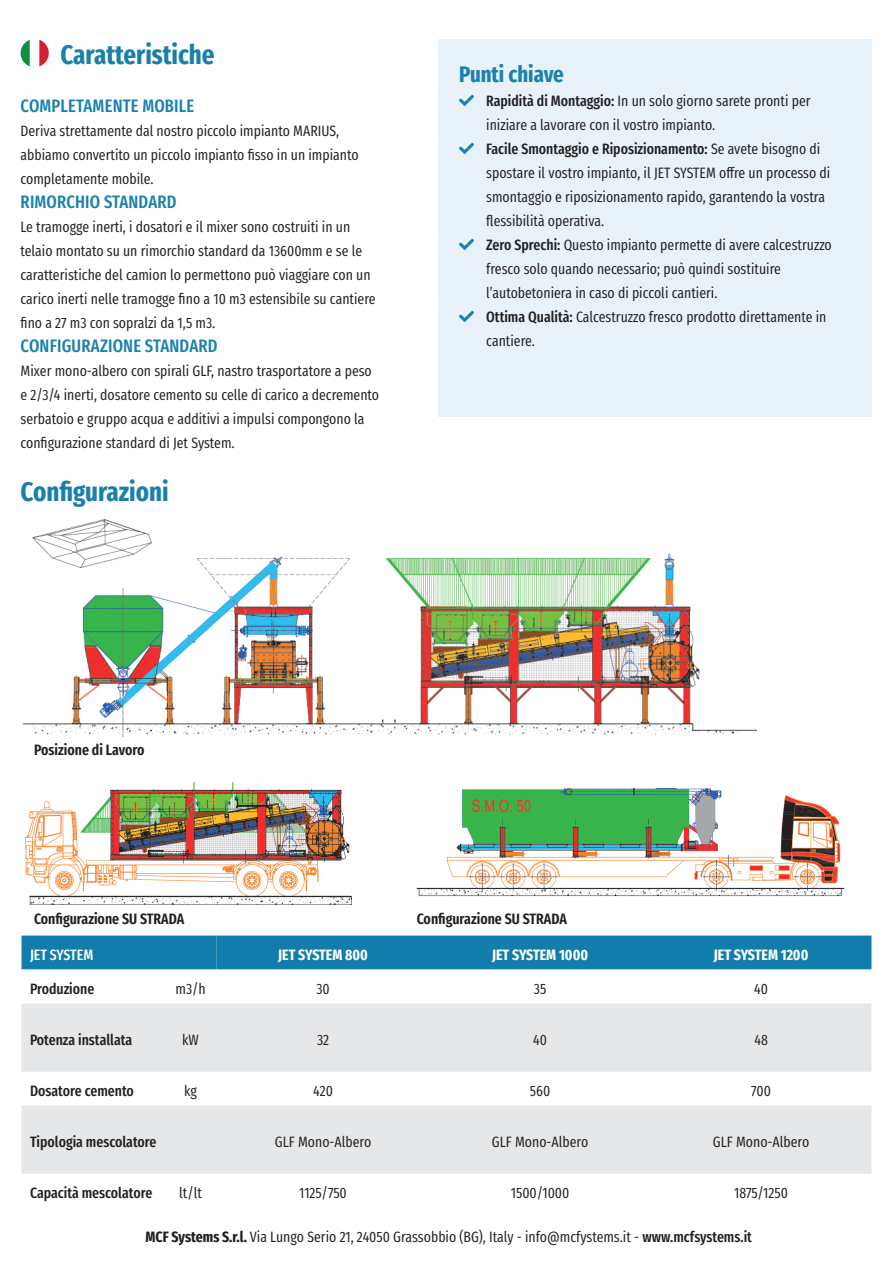
<style>
.page{position:relative;width:893px;height:1263px;background:#fff}
.page>*{position:absolute;margin:0;border:0;box-sizing:border-box;transform-origin:0 0}
.t1{font:700 27px "Fira Sans Compressed";color:#1a80ab}
.t2{font:700 22.5px "Fira Sans Compressed";color:#1981ac}
.t3{font:500 18px "Fira Sans Compressed";letter-spacing:.01em;color:#1981ac}
.t4{font:15px/24px "Fira Sans Compressed";color:#231f20}
.t5{font:500 15px "Fira Sans Compressed";color:#231f20}
.t6{font:600 15px "Fira Sans Compressed";color:#231f20}
.t7{font:700 15px "Fira Sans Compressed";color:#fff}
.t8{font:500 15px "Fira Sans Compressed";color:#fff}
.s1{color:#1981ac}
.s2{font-weight:500}
.s3{font-weight:700}
</style>
<div class="page">
<div style="left:438px;top:39px;width:434px;height:377px;background:#e8f2f8"></div>
<img style="left:26px;top:783px;width:326px;height:121px">
<img style="left:22px;top:518px;width:735px;height:218px">
<img style="left:416px;top:787px;width:429px;height:109px">
<img style="left:21px;top:39px;width:28px;height:28px;border-radius:14px">
<div style="left:22px;top:935px;width:849px;height:34px;background:#107dac"></div>
<svg style="left:22px;top:969px;width:849px;height:1px"></svg>
<svg style="left:22px;top:1003px;width:849px;height:171px;fill:#e6e7e9"></svg>
<h1 class="t1" style="left:61px;top:32px;width:156px">Caratteristiche</h1>
<p class="t3" style="left:21px;top:92px;width:175px">COMPLETAMENTE MOBILE</p>
<p class="t4" style="left:21px;top:119px;width:340px">Deriva strettamente dal nostro piccolo impianto MARIUS, abbiamo convertito un piccolo impianto fisso in un impianto completamente mobile.</p>
<p class="t3" style="left:21px;top:188px;width:157px">RIMORCHIO STANDARD</p>
<p class="t4" style="left:21px;top:215px;width:357px">Le tramogge inerti, i dosatori e il mixer sono costruiti in un telaio montato su un rimorchio standard da 13600mm e se le caratteristiche del camion lo permettono può viaggiare con un carico inerti nelle tramogge fino a 10 m3 estensibile su cantiere fino a 27 m3 con sopralzi da 1,5 m3.</p>
<p class="t3" style="left:21px;top:332px;width:198px">CONFIGURAZIONE STANDARD</p>
<p class="t4" style="left:21px;top:359px;width:360px">Mixer mono-albero con spirali GLF, nastro trasportatore a peso e 2/3/4 inerti, dosatore cemento su celle di carico a decremento serbatoio e gruppo acqua e additivi a impulsi compongono la configurazione standard di Jet System.</p>
<h1 class="t1" style="left:21px;top:469px;width:149px">Configurazioni</h1>
<h2 class="t2" style="left:459px;top:56px;width:106px">Punti chiave</h2>
<p class="t4" style="left:486px;top:89px;width:326px;text-indent:-27px"><span class="s1">■</span> <span class="s2">Rapidità di Montaggio:</span> In un solo giorno sarete pronti per iniziare a lavorare con il vostro impianto.</p>
<p class="t4" style="left:486px;top:137px;width:346px;text-indent:-27px"><span class="s1">■</span> <span class="s2">Facile Smontaggio e Riposizionamento:</span> Se avete bisogno di spostare il vostro impianto, il JET SYSTEM offre un processo di smontaggio e riposizionamento rapido, garantendo la vostra flessibilità operativa.</p>
<p class="t4" style="left:486px;top:233px;width:347px;text-indent:-27px"><span class="s1">■</span> <span class="s2">Zero Sprechi:</span> Questo impianto permette di avere calcestruzzo fresco solo quando necessario; può quindi sostituire l’autobetoniera in caso di piccoli cantieri.</p>
<p class="t4" style="left:486px;top:305px;width:342px;text-indent:-27px"><span class="s1">■</span> <span class="s2">Ottima Qualità:</span> Calcestruzzo fresco prodotto direttamente in cantiere.</p>
<p class="t6" style="left:34px;top:737px;width:112px">Posizione di Lavoro</p>
<p class="t6" style="left:34px;top:907px;width:152px">Configurazione SU STRADA</p>
<p class="t6" style="left:417px;top:907px;width:152px">Configurazione SU STRADA</p>
<p class="t8" style="left:30px;top:942px;width:65px">JET SYSTEM</p>
<p class="t7" style="left:278px;top:942px;width:91px">JET SYSTEM 800</p>
<p class="t7" style="left:492px;top:942px;width:97px">JET SYSTEM 1000</p>
<p class="t7" style="left:714px;top:942px;width:96px">JET SYSTEM 1200</p>
<p class="t5" style="left:30px;top:976px;width:66px">Produzione</p>
<p class="t4" style="left:176px;top:976px;width:32px">m3/h</p>
<p class="t4" style="left:316px;top:976px;width:15px">30</p>
<p class="t4" style="left:534px;top:976px;width:14px">35</p>
<p class="t4" style="left:754px;top:976px;width:15px">40</p>
<p class="t5" style="left:30px;top:1027px;width:104px">Potenza installata</p>
<p class="t4" style="left:182px;top:1027px;width:18px">kW</p>
<p class="t4" style="left:317px;top:1027px;width:14px">32</p>
<p class="t4" style="left:533px;top:1027px;width:15px">40</p>
<p class="t4" style="left:754px;top:1027px;width:15px">48</p>
<p class="t5" style="left:30px;top:1078px;width:105px">Dosatore cemento</p>
<p class="t4" style="left:184px;top:1078px;width:14px">kg</p>
<p class="t4" style="left:313px;top:1078px;width:21px">420</p>
<p class="t4" style="left:530px;top:1078px;width:22px">560</p>
<p class="t4" style="left:751px;top:1078px;width:21px">700</p>
<p class="t5" style="left:30px;top:1129px;width:128px">Tipologia mescolatore</p>
<p class="t4" style="left:275px;top:1129px;width:98px">GLF Mono-Albero</p>
<p class="t4" style="left:492px;top:1129px;width:98px">GLF Mono-Albero</p>
<p class="t4" style="left:713px;top:1129px;width:98px">GLF Mono-Albero</p>
<p class="t5" style="left:30px;top:1180px;width:124px">Capacità mescolatore</p>
<p class="t4" style="left:179px;top:1180px;width:24px">lt/lt</p>
<p class="t4" style="left:299px;top:1180px;width:49px">1125/750</p>
<p class="t4" style="left:511px;top:1180px;width:60px">1500/1000</p>
<p class="t4" style="left:734px;top:1180px;width:55px">1875/1250</p>
<p class="t4" style="left:146px;top:1225px;width:608px"><span class="s3">MCF Systems S.r.l.</span> Via Lungo Serio 21, 24050 Grassobbio (BG), Italy - info@mcfystems.it - <span class="s2">www.mcfsystems.it</span></p>
</div>
